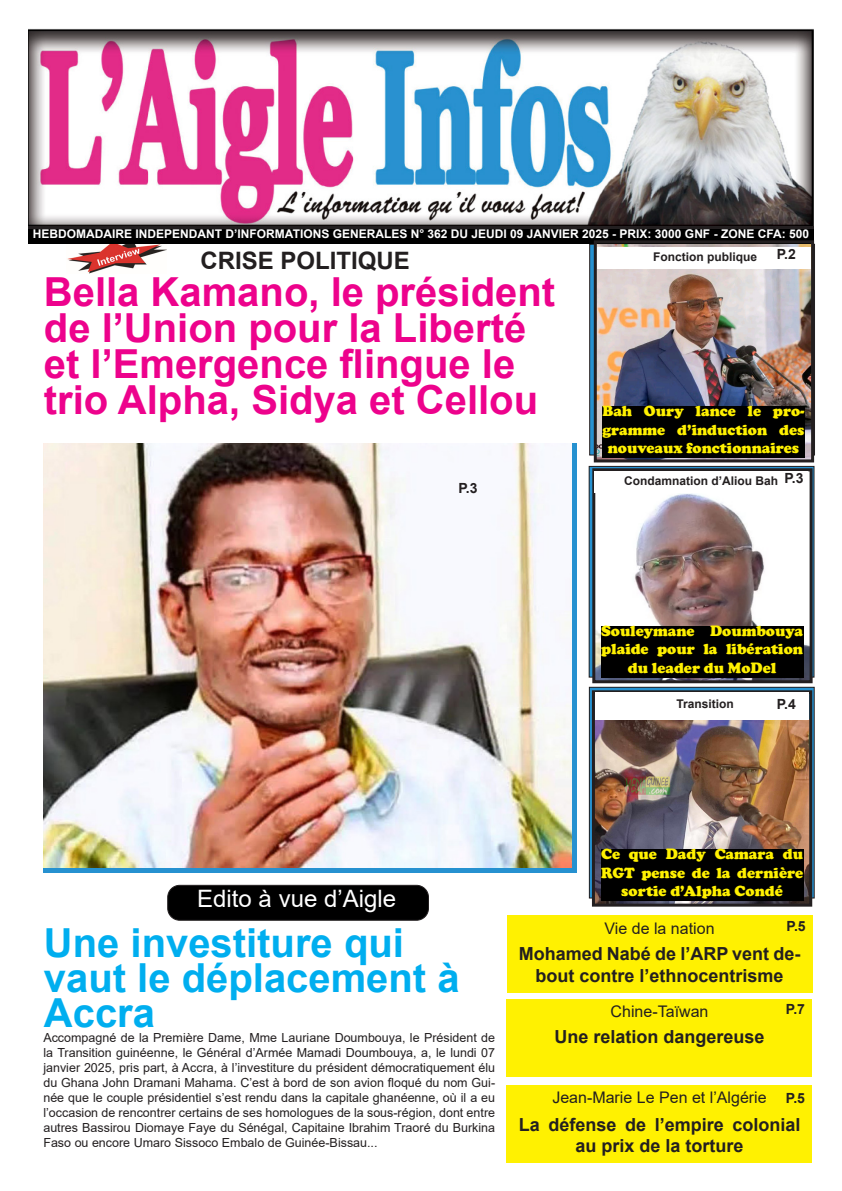
<style>
.page{position:relative;width:842px;height:1191px;background:#fff}
.page>*{position:absolute;margin:0;border:0;box-sizing:border-box;transform-origin:0 0}
.t1{font:700 40px/36px "Arial";color:#ed028c}
.t2{font:700 40px/35px "Arial";color:#00aeef}
.t3{font:24px "Arial";color:#fff}
.t4{font:700 24px "Arial";color:#231f20}
.t5{font:700 18px/21.6px "Arial";color:#231f20;text-align:center}
.t6{font:16px "Arial";color:#231f20}
.t7{font:900 15.2px/18.2px "Cooper";color:#fff101;text-align:center}
.t8{font:700 14px "Arial";color:#231f20}
.t9{font:12.5px/15px "Arial";color:#231f20;text-align:justify}
.t10{font:700 12px "Arial";color:#fff}
.t11{font:700 12px "Arial";color:#231f20}
.s1{font-size:14px}
</style>
<div class="page">
<img style="left:44px;top:443px;width:528px;height:424px">
<div style="left:589px;top:466px;width:225px;height:211px;border:1px solid #231f20"></div>
<div style="left:589px;top:687px;width:226px;height:211px;border:1px solid #231f20"></div>
<div style="left:507px;top:914px;width:306px;height:78px;background:#fff101"></div>
<div style="left:506px;top:999px;width:306px;height:78px;background:#fff101"></div>
<div style="left:506px;top:1084px;width:306px;height:78px;background:#fff101"></div>
<img style="left:28px;top:29px;width:785px;height:198px">
<div style="left:28px;top:229px;width:786px;height:15px;background:#000"></div>
<img style="left:598px;top:245px;width:212px;height:213px">
<div style="left:594px;top:240px;width:220px;height:222px;border:3px solid #231f20"></div>
<img style="left:596px;top:493px;width:213px;height:186px">
<div style="left:592px;top:468px;width:221px;height:215px;border:3px solid #231f20"></div>
<img style="left:596px;top:720px;width:212px;height:182px">
<div style="left:592px;top:690px;width:220px;height:216px;border:3px solid #231f20"></div>
<div style="left:168px;top:885px;width:260px;height:35px;background:#000;border-radius:12px"></div>
<div style="left:167px;top:884px;width:262px;height:36px;border:1px solid #231f20;border-radius:12px"></div>
<div style="left:572px;top:443px;width:5px;height:426px;background:#2691d0"></div>
<div style="left:43px;top:868px;width:534px;height:5px;background:#2691d0"></div>
<div style="left:597px;top:248px;width:214px;height:21px;background:#fff"></div>
<div style="left:595px;top:472px;width:213px;height:21px;background:#fff"></div>
<div style="left:595px;top:692px;width:214px;height:27px;background:#fff"></div>
<div style="left:602px;top:406px;width:202px;height:51px;background:#000"></div>
<div style="left:601px;top:626px;width:202px;height:51px;background:#000"></div>
<div style="left:601px;top:849px;width:202px;height:51px;background:#000"></div>
<img style="left:67px;top:244px;width:99px;height:29px">
<hr style="left:28px;top:227px;width:786px;height:2px;background:#231f20">
<p class="t10" style="left:33px;top:225px;width:778px">HEBDOMADAIRE INDEPENDANT D’INFORMATIONS GENERALES N° 362 DU JEUDI 09 JANVIER 2025 - PRIX: 3000 GNF - ZONE CFA: 500</p>
<h2 class="t4" style="left:200px;top:243px;width:211px">CRISE POLITIQUE</h2>
<h1 class="t1" style="left:44px;top:274px;width:513px">Bella Kamano, le président de l’Union pour la Liberté et l’Emergence flingue le trio Alpha, Sidya et Cellou</h1>
<p class="t8" style="left:458px;top:478px;width:21px">P.3</p>
<p class="t11" style="left:653px;top:249px;width:106px">Fonction publique</p>
<p class="t8" style="left:777px;top:245px;width:21px">P.2</p>
<p class="t7" style="left:602px;top:402px;width:204px">Bah Oury lance le pro&shy;gramme d’induction des nouveaux fonctionnaires</p>
<p class="t11" style="left:624px;top:472px;width:181px">Condamnation d’Aliou Bah <span class="s1">P.3</span></p>
<p class="t7" style="left:601px;top:622px;width:204px">Souleymane Doumbouya plaide pour la libération du leader du MoDel</p>
<p class="t11" style="left:676px;top:695px;width:59px">Transition</p>
<p class="t8" style="left:777px;top:694px;width:21px">P.4</p>
<h2 class="t3" style="left:197px;top:881px;width:200px">Edito à vue d’Aigle</h2>
<p class="t7" style="left:601px;top:845px;width:204px">Ce que Dady Camara du<br>RGT pense de la dernière sortie d’Alpha Condé</p>
<h1 class="t2" style="left:44px;top:926px;width:417px">Une investiture qui vaut le déplacement à<br>Accra</h1>
<p class="t9" style="left:43px;top:1030px;width:453px">Accompagné de la Première Dame, Mme Lauriane Doumbouya, le Président de la Transition guinéenne, le Général d’Armée Mamadi Doumbouya, a, le lundi 07 janvier 2025, pris part, à Accra, à l’investiture du président démocratiquement élu du Ghana John Dramani Mahama. C’est à bord de son avion floqué du nom Gui&shy;née que le couple présidentiel s’est rendu dans la capitale ghanéenne, où il a eu l’occasion de rencontrer certains de ses homologues de la sous-région, dont entre autres Bassirou Diomaye Faye du Sénégal, Capitaine Ibrahim Traoré du Burkina Faso ou encore Umaro Sissoco Embalo de Guinée-Bissau...</p>
<p class="t8" style="left:786px;top:916px;width:21px">P.5</p>
<p class="t6" style="left:604px;top:917px;width:111px">Vie de la nation</p>
<h3 class="t5" style="left:519px;top:943px;width:283px">Mohamed Nabé de l’ARP vent de&shy;bout contre l’ethnocentrisme</h3>
<p class="t6" style="left:611px;top:1000px;width:99px">Chine-Taïwan</p>
<h3 class="t5" style="left:554px;top:1026px;width:212px">Une relation dangereuse</h3>
<p class="t8" style="left:786px;top:999px;width:21px">P.7</p>
<p class="t6" style="left:552px;top:1086px;width:216px">Jean-Marie Le Pen et l’Algérie</p>
<h3 class="t5" style="left:519px;top:1113px;width:283px">La défense de l’empire colonial au prix de la torture</h3>
<p class="t8" style="left:786px;top:1088px;width:21px">P.5</p>
</div>
